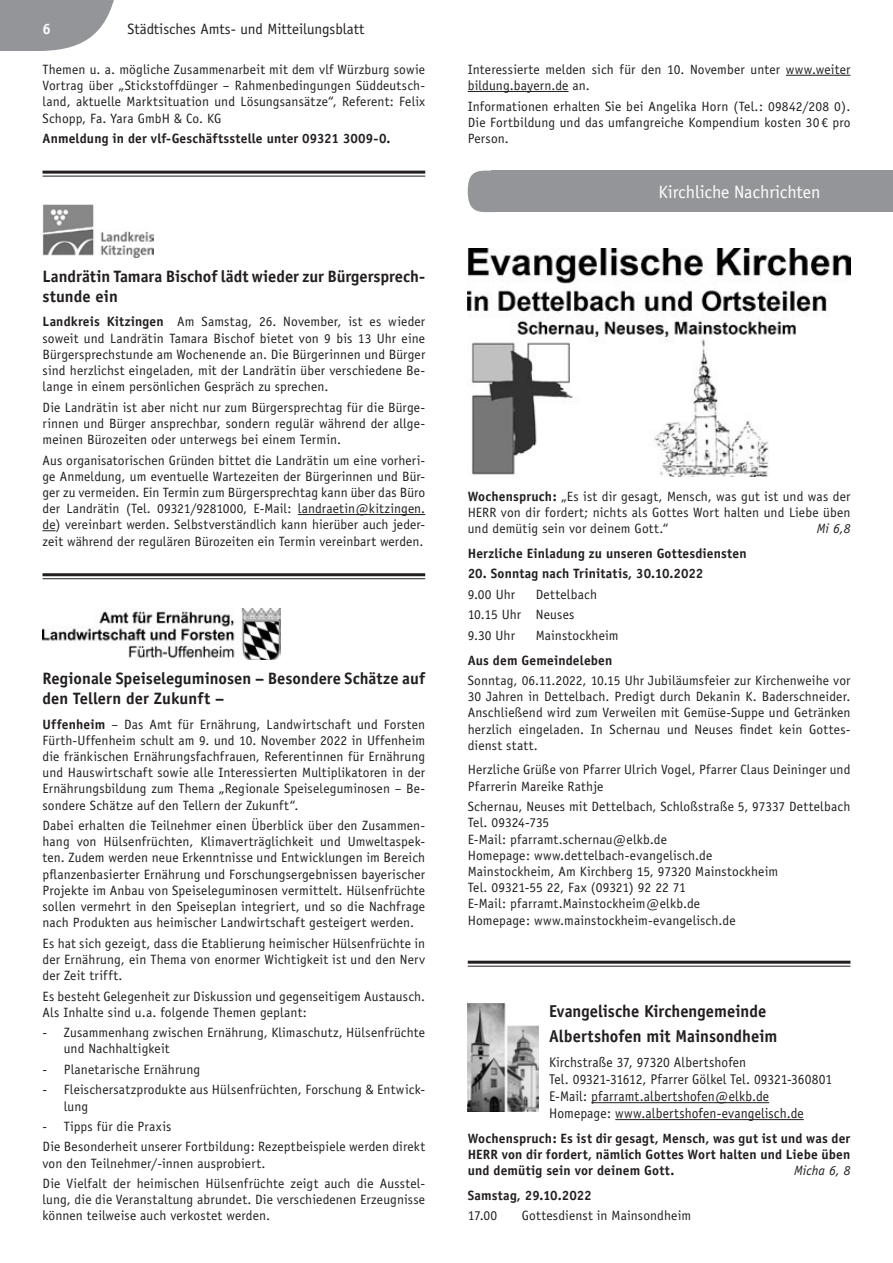
<style>
.page{position:relative;width:893px;height:1263px;background:#fff}
.page>*{position:absolute;margin:0;border:0;box-sizing:border-box;transform-origin:0 0}
.t1{font:18px "Officina Sans";color:#fff}
.t2{font:700 17.25px/24.9px "Officina Sans";color:#231f20;scale:.96 1}
.t3{font:700 16.5px/19.8px "Officina Sans";color:#231f20}
.t4{font:15px "Officina Sans";color:#231f20}
.t5{font:700 15px "Officina Sans";color:#fff}
.t6{font:14.1px/17px "Officina Sans";letter-spacing:.01em;color:#231f20;scale:.96 1}
.t7{font:13.5px/16.2px "Officina Sans";letter-spacing:.01em;color:#231f20;text-align:justify}
.t8{font:700 13.5px/16.2px "Officina Sans";letter-spacing:.01em;color:#231f20;text-align:justify}
.t9{font:italic 13.5px "Officina Sans";color:#231f20}
.s1{font-weight:700}
.s2{font-family:"Officina Sans ITC Pro"}
</style>
<div class="page">
<svg style="left:0;top:0;width:114px;height:51px;background:#a3a4a7"></svg>
<hr style="left:298px;top:514px;width:127px;height:1px;background:#231f20">
<svg style="left:43px;top:530px;width:13px;height:1px"></svg>
<img style="left:43px;top:204px;width:110px;height:54px">
<hr style="left:43px;top:171px;width:382px;height:3px;background:#231f20">
<hr style="left:43px;top:176px;width:382px;height:1px;background:#231f20">
<hr style="left:43px;top:573px;width:382px;height:3px;background:#231f20">
<hr style="left:43px;top:578px;width:382px;height:1px;background:#231f20">
<hr style="left:468px;top:961px;width:382px;height:3px;background:#231f20">
<hr style="left:468px;top:966px;width:382px;height:1px;background:#231f20">
<img style="left:43px;top:609px;width:237px;height:51px">
<hr style="left:786px;top:75px;width:64px;height:1px;background:#231f20">
<hr style="left:468px;top:91px;width:100px;height:1px;background:#231f20">
<div style="left:491px;top:171px;width:402px;height:41px;background:#939598"></div>
<svg style="left:468px;top:171px;width:23px;height:41px"></svg>
<img style="left:468px;top:248px;width:382px;height:228px">
<img style="left:468px;top:1003px;width:71px;height:109px">
<hr style="left:591px;top:1102px;width:178px;height:1px;background:#231f20">
<hr style="left:615px;top:1119px;width:189px;height:1px;background:#231f20">
<p class="t5" style="left:43px;top:23px;width:10px">6</p>
<p class="t4" style="left:128px;top:23px;width:238px">Städtisches Amts- und Mitteilungsblatt</p>
<p class="t7" style="left:43px;top:62px;width:384px">Themen u. a. mögliche Zusammenarbeit mit dem vlf Würzburg sowie Vortrag über „Stickstoffdünger – Rahmenbedingungen Süddeutsch&shy;land, aktuelle Marktsituation und Lösungsansätze“, Referent: Felix Schopp, Fa. Yara GmbH &amp; Co. KG</p>
<p class="t8" style="left:43px;top:132px;width:350px">Anmeldung in der vlf-Geschäftsstelle unter 09321 3009-0.</p>
<p class="t3" style="left:43px;top:268px;width:384px">Landrätin Tamara Bischof lädt wieder zur Bürgersprech&shy;stunde ein</p>
<p class="t7" style="left:43px;top:315px;width:384px"><span class="s1">Landkreis Kitzingen</span> Am Samstag, 26. November, ist es wieder soweit und Landrätin Tamara Bischof bietet von 9 bis 13 Uhr eine Bürgersprechstunde am Wochenende an. Die Bürgerinnen und Bürger sind herzlichst eingeladen, mit der Landrätin über verschiedene Be&shy;lange in einem persönlichen Gespräch zu sprechen.</p>
<p class="t7" style="left:43px;top:400px;width:384px">Die Landrätin ist aber nicht nur zum Bürgersprechtag für die Bürge&shy;rinnen und Bürger ansprechbar, sondern regulär während der allge&shy;meinen Bürozeiten oder unterwegs bei einem Termin.</p>
<p class="t7" style="left:43px;top:453px;width:384px">Aus organisatorischen Gründen bittet die Landrätin um eine vorheri&shy;ge Anmeldung, um eventuelle Wartezeiten der Bürgerinnen und Bür&shy;ger zu vermeiden. Ein Termin zum Bürgersprechtag kann über das Büro der Landrätin (Tel. 09321/9281000, E-Mail: landraetin@kitzingen. de) vereinbart werden. Selbstverständlich kann hierüber auch jeder&shy;zeit während der regulären Bürozeiten ein Termin vereinbart werden.</p>
<p class="t3" style="left:43px;top:670px;width:384px">Regionale Speiseleguminosen – Besondere Schätze auf den Tellern der Zukunft –</p>
<p class="t7" style="left:43px;top:717px;width:384px"><span class="s1">Uffenheim</span> – Das Amt für Ernährung, Landwirtschaft und Forsten Fürth-Uffenheim schult am 9. und 10. November 2022 in Uffenheim die fränkischen Ernährungsfachfrauen, Referentinnen für Ernährung und Hauswirtschaft sowie alle Interessierten Multiplikatoren in der Ernährungsbildung zum Thema „Regionale Speiseleguminosen – Be&shy;sondere Schätze auf den Tellern der Zukunft“.</p>
<p class="t7" style="left:43px;top:818px;width:384px">Dabei erhalten die Teilnehmer einen Überblick über den Zusammen&shy;hang von Hülsenfrüchten, Klimaverträglichkeit und Umweltaspek&shy;ten. Zudem werden neue Erkenntnisse und Entwicklungen im Bereich pflanzenbasierter Ernährung und Forschungsergebnissen bayerischer Projekte im Anbau von Speiseleguminosen vermittelt. Hülsenfrüchte sollen vermehrt in den Speiseplan integriert, und so die Nachfrage nach Produkten aus heimischer Landwirtschaft gesteigert werden.</p>
<p class="t7" style="left:43px;top:936px;width:384px">Es hat sich gezeigt, dass die Etablierung heimischer Hülsenfrüchte in der Ernährung, ein Thema von enormer Wichtigkeit ist und den Nerv der Zeit trifft.</p>
<p class="t7" style="left:43px;top:989px;width:384px">Es besteht Gelegenheit zur Diskussion und gegenseitigem Austausch.<br>Als Inhalte sind u.a. folgende Themen geplant:</p>
<p class="t7" style="left:64px;top:1026px;width:363px;text-indent:-21px">- Zusammenhang zwischen Ernährung, Klimaschutz, Hülsenfrüchte und Nachhaltigkeit</p>
<p class="t7" style="left:43px;top:1062px;width:159px">- Planetarische Ernährung</p>
<p class="t7" style="left:64px;top:1083px;width:363px;text-indent:-21px">- Fleischersatzprodukte aus Hülsenfrüchten, Forschung &amp; Entwick&shy;lung</p>
<p class="t7" style="left:43px;top:1117px;width:384px;line-height:20.4px">- Tipps für die Praxis<br>Die Besonderheit unserer Fortbildung: Rezeptbeispiele werden direkt</p>
<p class="t7" style="left:43px;top:1154px;width:384px;line-height:20.4px">von den Teilnehmer/-innen ausprobiert.<br>Die Vielfalt der heimischen Hülsenfrüchte zeigt auch die Ausstel-</p>
<p class="t7" style="left:43px;top:1193px;width:384px">lung, die die Veranstaltung abrundet. Die verschiedenen Erzeugnisse können teilweise auch verkostet werden.</p>
<p class="t7" style="left:468px;top:62px;width:384px">Interessierte melden sich für den 10. November unter www.weiter bildung.bayern.de an.</p>
<p class="t7" style="left:468px;top:99px;width:384px">Informationen erhalten Sie bei Angelika Horn (Tel.: 09842/208 0).<br>Die Fortbildung und das umfangreiche Kompendium kosten 30 <span class="s2">€</span> pro Person.</p>
<h1 class="t1" style="left:658px;top:184px;width:164px">Kirchliche Nachrichten</h1>
<p class="t7" style="left:468px;top:489px;width:384px"><span class="s1">Wochenspruch:</span> „Es ist dir gesagt, Mensch, was gut ist und was der HERR von dir fordert; nichts als Gottes Wort halten und Liebe üben und demütig sein vor deinem Gott.“</p>
<p class="t9" style="left:817px;top:523px;width:35px">Mi 6,8</p>
<p class="t8" style="left:468px;top:546px;width:280px">Herzliche Einladung zu unseren Gottesdiensten</p>
<p class="t8" style="left:468px;top:567px;width:237px">20. Sonntag nach Trinitatis, 30.10.2022</p>
<p class="t7" style="left:468px;top:587px;width:49px">9.00 Uhr</p>
<p class="t7" style="left:468px;top:585px;width:131px;line-height:20.4px;text-align:left;text-indent:68px">Dettelbach<br>10.15 Uhr Neuses<br>9.30 Uhr</p>
<p class="t7" style="left:536px;top:628px;width:84px">Mainstockheim</p>
<p class="t8" style="left:468px;top:653px;width:146px">Aus dem Gemeindeleben</p>
<p class="t7" style="left:468px;top:673px;width:384px">Sonntag, 06.11.2022, 10.15 Uhr Jubiläumsfeier zur Kirchenweihe vor 30 Jahren in Dettelbach. Predigt durch Dekanin K. Baderschneider.<br>Anschließend wird zum Verweilen mit Gemüse-Suppe und Getränken herzlich eingeladen. In Schernau und Neuses findet kein Gottes&shy;dienst statt.</p>
<p class="t7" style="left:468px;top:763px;width:384px">Herzliche Grüße von Pfarrer Ulrich Vogel, Pfarrer Claus Deininger und<br>Pfarrerin Mareike Rathje</p>
<p class="t7" style="left:468px;top:800px;width:384px;text-align:left">Schernau, Neuses mit Dettelbach, Schloßstraße 5, 97337 Dettelbach Tel. 09324-735<br>E-Mail: pfarramt.schernau@elkb.de<br>Homepage: www.dettelbach-evangelisch.de<br>Mainstockheim, Am Kirchberg 15, 97320 Mainstockheim<br>Tel. 09321-55 22, Fax (09321) 92 22 71<br>E-Mail: pfarramt.Mainstockheim@elkb.de<br>Homepage: www.mainstockheim-evangelisch.de</p>
<p class="t2" style="left:549px;top:1000px;width:239px">Evangelische Kirchengemeinde<br>Albertshofen mit Mainsondheim</p>
<p class="t6" style="left:549px;top:1055px;width:296px">Kirchstraße 37, 97320 Albertshofen<br>Tel. 09321-31612, Pfarrer Gölkel Tel. 09321-360801<br>E-Mail: pfarramt.albertshofen@elkb.de Homepage: www.albertshofen-evangelisch.de</p>
<p class="t8" style="left:468px;top:1131px;width:384px">Wochenspruch: Es ist dir gesagt, Mensch, was gut ist und was der HERR von dir fordert, nämlich Gottes Wort halten und Liebe üben und demütig sein vor deinem Gott.</p>
<p class="t9" style="left:794px;top:1165px;width:58px">Micha 6, 8</p>
<p class="t8" style="left:468px;top:1188px;width:125px">Samstag, 29.10.2022</p>
<p class="t7" style="left:468px;top:1209px;width:31px">17.00</p>
<p class="t7" style="left:522px;top:1209px;width:171px">Gottesdienst in Mainsondheim</p>
</div>
